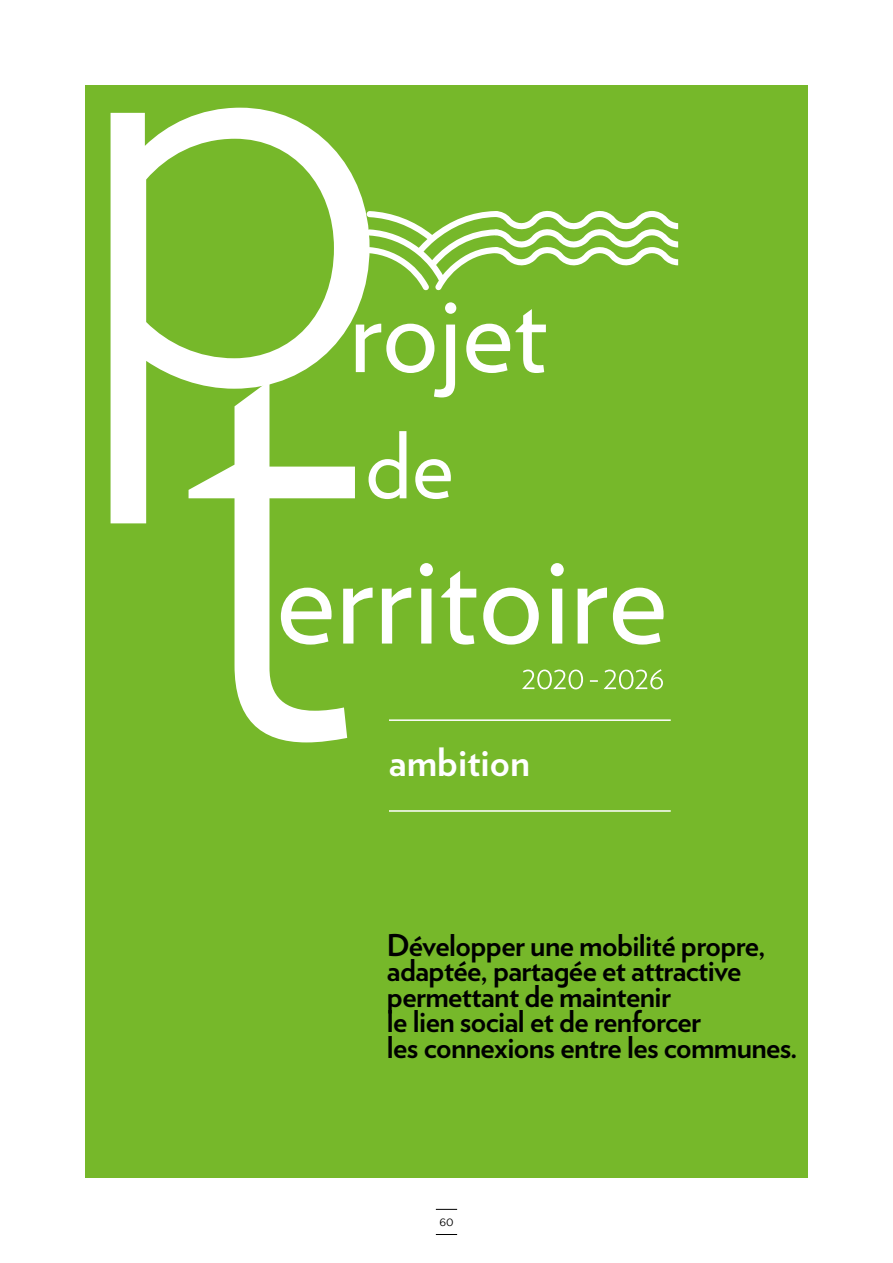
<style>
.page{position:relative;width:893px;height:1263px;background:#fff}
.page>*{position:absolute;margin:0;border:0;box-sizing:border-box;transform-origin:0 0}
.t1{font:700 39px "Verlag";color:#fff}
.t2{font:700 30px/25.5px "Verlag";letter-spacing:-.02em;color:#000}
.t3{font:10.5px "Gotham";color:#000}
</style>
<div class="page">
<svg style="left:436px;top:1234px;width:21px;height:1px"></svg>
<svg style="left:436px;top:1209px;width:21px;height:1px"></svg>
<div style="left:85px;top:85px;width:723px;height:1093px;background:#76b82a"></div>
<hr style="left:389px;top:719px;width:282px;height:2px;background:#fff">
<hr style="left:389px;top:810px;width:282px;height:2px;background:#fff">
<svg style="left:370px;top:210px;width:308px;height:81px"></svg>
<svg style="left:111px;top:108px;width:259px;height:415px"></svg>
<svg style="left:189px;top:380px;width:166px;height:362px"></svg>
<svg style="left:281px;top:563px;width:383px;height:82px"></svg>
<svg style="left:369px;top:431px;width:82px;height:68px"></svg>
<svg style="left:356px;top:302px;width:190px;height:95px"></svg>
<svg style="left:522px;top:669px;width:141px;height:20px"></svg>
<h1 class="t1" style="left:389px;top:731px;width:143px">ambition</h1>
<p class="t2" style="left:387px;top:931px;width:412px">Développer une mobilité propre, adaptée, partagée et attractive permettant de maintenir<br>le lien social et de renforcer<br>les connexions entre les communes.</p>
<p class="t3" style="left:439px;top:1216px;width:16px">60</p>
</div>
